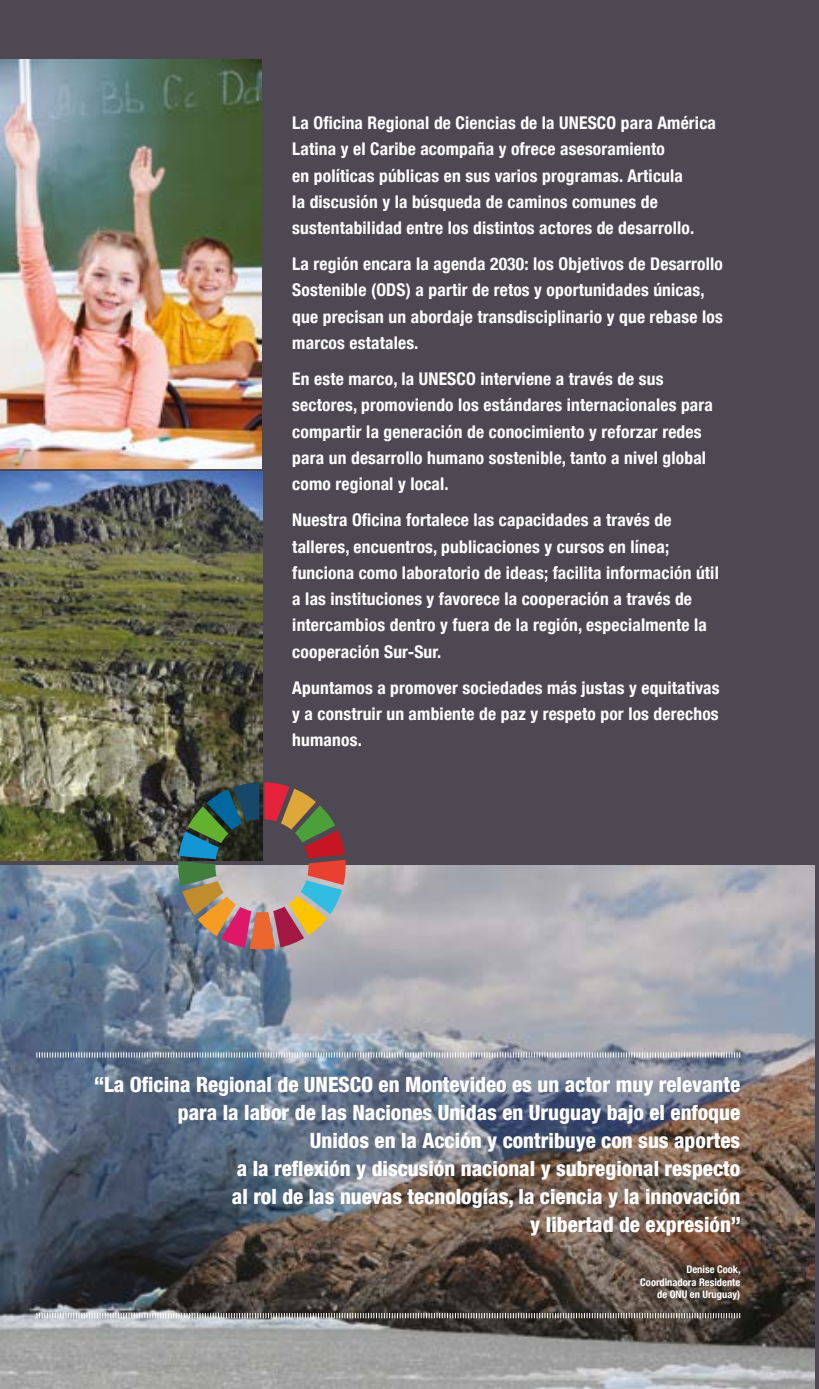
<style>
.page{position:relative;width:819px;height:1389px;background:#4e4853}
.page>*{position:absolute;margin:0;border:0;box-sizing:border-box;transform-origin:0 0}
.t1{font:800 condensed 21px/28px "Helvetica Neue LT Com";color:#fff;text-align:right}
.t2{font:700 condensed 17.5px/26.2px "Helvetica Neue LT Com";letter-spacing:.01em;color:#fff}
.t3{font:700 condensed 10.5px/12.6px "Helvetica Neue LT Com";color:#fff;text-align:right}
</style>
<div class="page">
<img style="left:0;top:60px;width:262px;height:408px">
<img style="left:0;top:866px;width:814px;height:523px">
<img style="left:0;top:472px;width:262px;height:389px">
<svg style="left:178px;top:782px;width:168px;height:168px;background:#807267"></svg>
<svg style="left:36px;top:1051px;width:704px;height:8px;background:#9ea8b6"></svg>
<svg style="left:36px;top:1312px;width:704px;height:7px;background:#8a8886"></svg>
<p class="t2" style="left:292px;top:110px;width:425px">La Oficina Regional de Ciencias de la UNESCO para América Latina y el Caribe acompaña y ofrece asesoramiento<br>en políticas públicas en sus varios programas. Articula<br>la discusión y la búsqueda de caminos comunes de sustentabilidad entre los distintos actores de desarrollo.</p>
<p class="t2" style="left:292px;top:251px;width:432px">La región encara la agenda 2030: los Objetivos de Desarrollo Sostenible (ODS) a partir de retos y oportunidades únicas, que precisan un abordaje transdisciplinario y que rebase los marcos estatales.</p>
<p class="t2" style="left:292px;top:366px;width:422px">En este marco, la UNESCO interviene a través de sus sectores, promoviendo los estándares internacionales para compartir la generación de conocimiento y reforzar redes para un desarrollo humano sostenible, tanto a nivel global como regional y local.</p>
<p class="t2" style="left:292px;top:507px;width:428px">Nuestra Oficina fortalece las capacidades a través de talleres, encuentros, publicaciones y cursos en línea; funciona como laboratorio de ideas; facilita información útil a las instituciones y favorece la cooperación a través de intercambios dentro y fuera de la región, especialmente la cooperación Sur-Sur.</p>
<p class="t2" style="left:292px;top:675px;width:429px;text-align:justify">Apuntamos a promover sociedades más justas y equitativas y a construir un ambiente de paz y respeto por los derechos humanos.</p>
<p class="t1" style="left:94px;top:1071px;width:648px">“La Oficina Regional de UNESCO en Montevideo es un actor muy relevante para la labor de las Naciones Unidas en Uruguay bajo el enfoque<br>Unidos en la Acción y contribuye con sus aportes<br>a la reflexión y discusión nacional y subregional respecto<br>al rol de las nuevas tecnologías, la ciencia y la innovación<br>y libertad de expresión”</p>
<p class="t3" style="left:640px;top:1263px;width:102px">Denise Cook,<br>Coordinadora Residente de ONU en Uruguay)</p>
</div>
